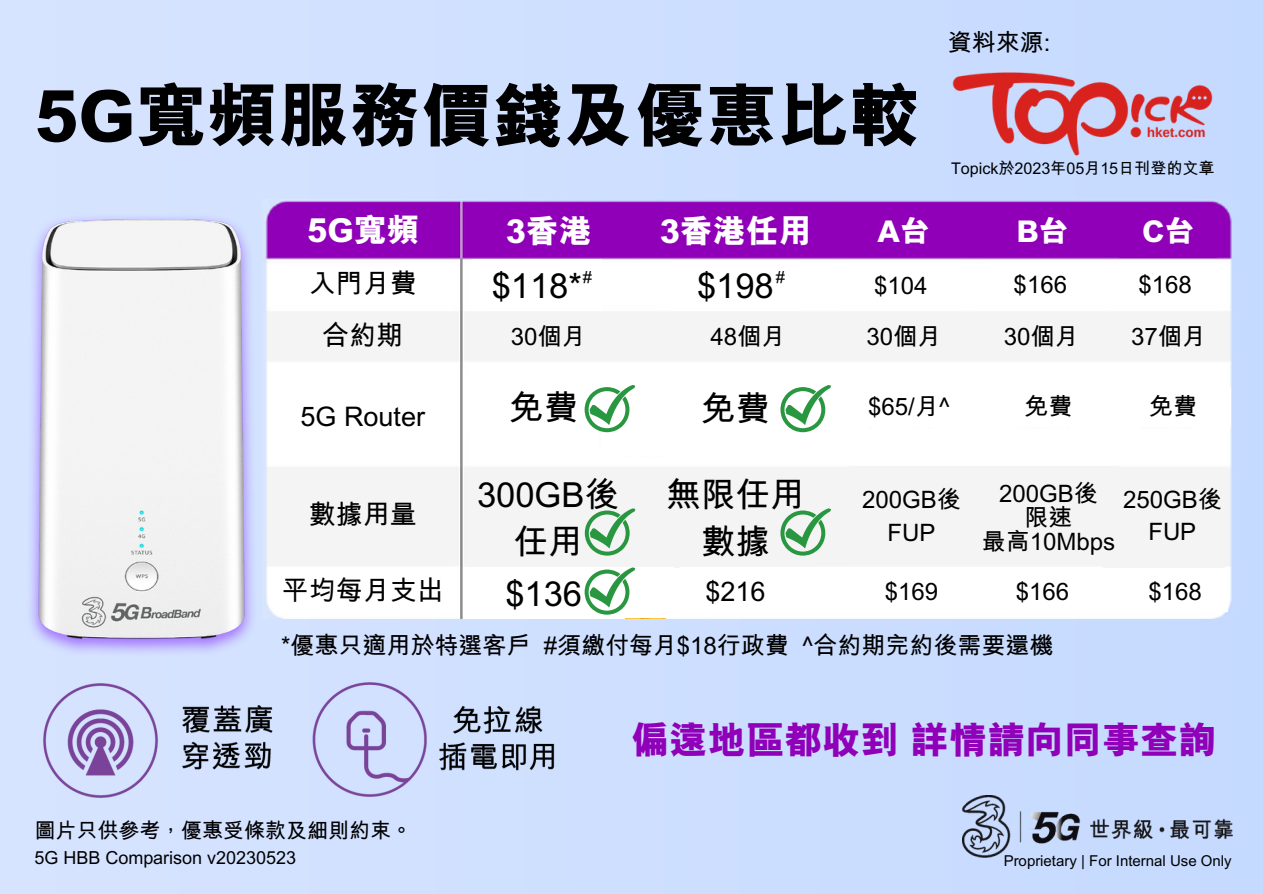
<style>
.page{position:relative;width:1263px;height:894px;background:#fff}
.page>*{position:absolute;margin:0;border:0;box-sizing:border-box;transform-origin:0 0}
.t1{font:800 71.4px "M Hei HK";color:#000}
.t2{font:800 38.25px "M Hei HK";color:#9000b8}
.t3{font:700 34.5px/47.2px "M Hei HK";color:#000;text-align:center}
.t4{font:800 33px "M Hei HK";color:#fff}
.t5{font:800 30px "M Hei HK";color:#fff}
.t6{font:700 27px "M Hei HK";color:#000}
.t7{font:700 24px "M Hei HK";color:#000}
.t8{font:700 21px "M Hei HK";color:#000}
.t9{font:700 18px "M Hei HK";color:#000}
.t10{font:700 16.5px "M Hei HK";color:#000}
.t11{font:700 16.05px "M Hei HK";color:#000}
.t12{font:700 15px "M Hei HK";color:#000}
</style>
<div class="page">
<div style="left:0;top:0;width:1263px;height:893px;background:#cedfff"></div>
<img style="left:962px;top:795px;width:270px;height:62px">
<img style="left:270px;top:199px;width:962px;height:419px">
<div style="left:601px;top:375px;width:82px;height:81px;background:#fff"></div>
<div style="left:598px;top:517px;width:82px;height:50px;background:#f4f4f4"></div>
<div style="left:778px;top:377px;width:81px;height:81px;background:#fff"></div>
<div style="left:598px;top:567px;width:75px;height:51px;background:#fff"></div>
<div style="left:617px;top:476px;width:82px;height:50px;background:#f4f4f4"></div>
<div style="left:768px;top:513px;width:82px;height:49px;background:#f4f4f4"></div>
<div style="left:768px;top:473px;width:82px;height:50px;background:#f4f4f4"></div>
<img style="left:31px;top:199px;width:239px;height:449px">
<img style="left:235px;top:705px;width:38px;height:65px">
<img style="left:443px;top:705px;width:112px;height:66px">
<img style="left:43px;top:648px;width:192px;height:150px">
<img style="left:312px;top:682px;width:131px;height:115px">
<img style="left:952px;top:72px;width:261px;height:84px">
<div style="left:655px;top:468px;width:161px;height:98px;background:#f4f4f4"></div>
<div style="left:635px;top:206px;width:201px;height:51px;background:#9000b8"></div>
<div style="left:468px;top:468px;width:160px;height:98px;background:#f4f4f4"></div>
<div style="left:466px;top:206px;width:165px;height:51px;background:#9000b8"></div>
<div style="left:463px;top:381px;width:161px;height:51px;background:#fff"></div>
<div style="left:655px;top:383px;width:161px;height:51px;background:#fff"></div>
<div style="left:463px;top:567px;width:161px;height:51px;background:#fff"></div>
<svg style="left:585px;top:385px;width:50px;height:47px"></svg>
<svg style="left:780px;top:385px;width:51px;height:47px"></svg>
<svg style="left:780px;top:508px;width:51px;height:47px"></svg>
<svg style="left:585px;top:567px;width:50px;height:47px"></svg>
<svg style="left:585px;top:508px;width:50px;height:47px"></svg>
<div style="left:655px;top:572px;width:161px;height:40px;background:#fff"></div>
<div style="left:831px;top:571px;width:161px;height:40px;background:#fff"></div>
<div style="left:962px;top:571px;width:161px;height:40px;background:#fff"></div>
<div style="left:1123px;top:571px;width:104px;height:40px;background:#fff"></div>
<div style="left:957px;top:466px;width:162px;height:98px;background:#f4f4f4"></div>
<div style="left:1103px;top:469px;width:121px;height:98px;background:#f4f4f4"></div>
<div style="left:849px;top:466px;width:125px;height:98px;background:#f4f4f4"></div>
<div style="left:844px;top:386px;width:130px;height:40px;background:#fff"></div>
<div style="left:984px;top:386px;width:129px;height:40px;background:#fff"></div>
<div style="left:1116px;top:386px;width:115px;height:40px;background:#fff"></div>
<div style="left:836px;top:265px;width:130px;height:40px;background:#fff"></div>
<div style="left:976px;top:265px;width:129px;height:40px;background:#fff"></div>
<div style="left:1108px;top:265px;width:115px;height:40px;background:#fff"></div>
<div style="left:671px;top:260px;width:129px;height:51px;background:#fff"></div>
<div style="left:472px;top:259px;width:129px;height:51px;background:#fff"></div>
<div style="left:476px;top:319px;width:143px;height:35px;background:#f4f4f4"></div>
<div style="left:676px;top:319px;width:143px;height:35px;background:#f4f4f4"></div>
<div style="left:832px;top:319px;width:143px;height:35px;background:#f4f4f4"></div>
<div style="left:969px;top:319px;width:144px;height:35px;background:#f4f4f4"></div>
<div style="left:1109px;top:319px;width:118px;height:35px;background:#f4f4f4"></div>
<div style="left:282px;top:397px;width:161px;height:40px;background:#fff"></div>
<div style="left:282px;top:317px;width:161px;height:39px;background:#f4f4f4"></div>
<div style="left:282px;top:265px;width:161px;height:40px;background:#fff"></div>
<div style="left:282px;top:495px;width:161px;height:40px;background:#f4f4f4"></div>
<div style="left:274px;top:571px;width:178px;height:40px;background:#fff"></div>
<div style="left:845px;top:206px;width:118px;height:50px;background:#9000b8"></div>
<div style="left:983px;top:206px;width:119px;height:51px;background:#9000b8"></div>
<div style="left:1120px;top:206px;width:97px;height:51px;background:#9000b8"></div>
<div style="left:281px;top:205px;width:165px;height:51px;background:#9000b8"></div>
<p class="t1" style="left:34px;top:78px;width:888px">5G寬頻服務價錢及優惠比較</p>
<p class="t7" style="left:948px;top:30px;width:104px">資料來源:</p>
<p class="t11" style="left:951px;top:160px;width:265px">Topick於2023年05月 15日刊登的文章</p>
<p class="t4" style="left:307px;top:213px;width:114px">5G寬頻</p>
<p class="t5" style="left:877px;top:215px;width:54px">A台</p>
<p class="t5" style="left:1016px;top:215px;width:54px">B台</p>
<p class="t5" style="left:1142px;top:215px;width:54px">C台</p>
<p class="t4" style="left:506px;top:213px;width:88px">3香港</p>
<p class="t4" style="left:660px;top:213px;width:148px">3香港任用</p>
<p class="t6" style="left:309px;top:269px;width:109px">入門月費</p>
<p class="t6" style="left:322px;top:321px;width:82px">合約期</p>
<p class="t6" style="left:301px;top:401px;width:126px">5G Router</p>
<p class="t6" style="left:309px;top:499px;width:109px">數據用量</p>
<p class="t6" style="left:282px;top:575px;width:163px">平均每月支出</p>
<p class="t3" style="left:492px;top:261px;width:92px">$118*</p>
<p class="t3" style="left:697px;top:261px;width:78px">$198</p>
<p class="t7" style="left:874px;top:272px;width:55px">$104</p>
<p class="t7" style="left:1014px;top:271px;width:55px">$166</p>
<p class="t7" style="left:1138px;top:271px;width:55px">$168</p>
<p class="t10" style="left:583px;top:268px;width:11px">#</p>
<p class="t10" style="left:776px;top:268px;width:11px">#</p>
<p class="t7" style="left:511px;top:323px;width:69px">30個月</p>
<p class="t7" style="left:710px;top:323px;width:69px">48個月</p>
<p class="t7" style="left:866px;top:323px;width:69px">30個月</p>
<p class="t7" style="left:1004px;top:323px;width:69px">30個月</p>
<p class="t7" style="left:1131px;top:323px;width:69px">37個月</p>
<p class="t3" style="left:509px;top:382px;width:70px">免費</p>
<p class="t3" style="left:701px;top:384px;width:70px">免費</p>
<p class="t3" style="left:477px;top:470px;width:143px">300GB後任用</p>
<p class="t3" style="left:666px;top:470px;width:133px">無限任用</p>
<p class="t3" style="left:701px;top:517px;width:70px">數據</p>
<p class="t7" style="left:868px;top:393px;width:83px">$65/月 ^</p>
<p class="t7" style="left:1024px;top:393px;width:49px">免費</p>
<p class="t7" style="left:1149px;top:393px;width:49px">免費</p>
<p class="t7" style="left:862px;top:486px;width:100px">200GB後</p>
<p class="t7" style="left:887px;top:519px;width:49px">FUP</p>
<p class="t7" style="left:999px;top:481px;width:100px">200GB後</p>
<p class="t7" style="left:1024px;top:504px;width:49px">限速</p>
<p class="t7" style="left:982px;top:528px;width:135px">最高 10Mbps</p>
<p class="t7" style="left:1123px;top:486px;width:100px">250GB後</p>
<p class="t7" style="left:1148px;top:518px;width:49px">FUP</p>
<p class="t3" style="left:505px;top:568px;width:78px">$136</p>
<p class="t6" style="left:705px;top:576px;width:61px">$216</p>
<p class="t7" style="left:885px;top:578px;width:55px">$169</p>
<p class="t7" style="left:1016px;top:578px;width:55px">$166</p>
<p class="t7" style="left:1148px;top:578px;width:55px">$168</p>
<p class="t7" style="left:281px;top:632px;width:774px">*優惠只適用於特選客戶 #須繳付每月 $18行政費 ^合約期完約後需要還機</p>
<p class="t8" style="left:34px;top:819px;width:379px">圖片只供參考，優惠受條款及細則約束。</p>
<p class="t2" style="left:631px;top:720px;width:587px">偏遠地區都收到詳情請向同事查詢</p>
<p class="t9" style="left:34px;top:847px;width:263px">5G HBB Comparison v20230523</p>
<p class="t12" style="left:1004px;top:852px;width:229px">Proprietary | For Internal Use Only</p>
</div>
